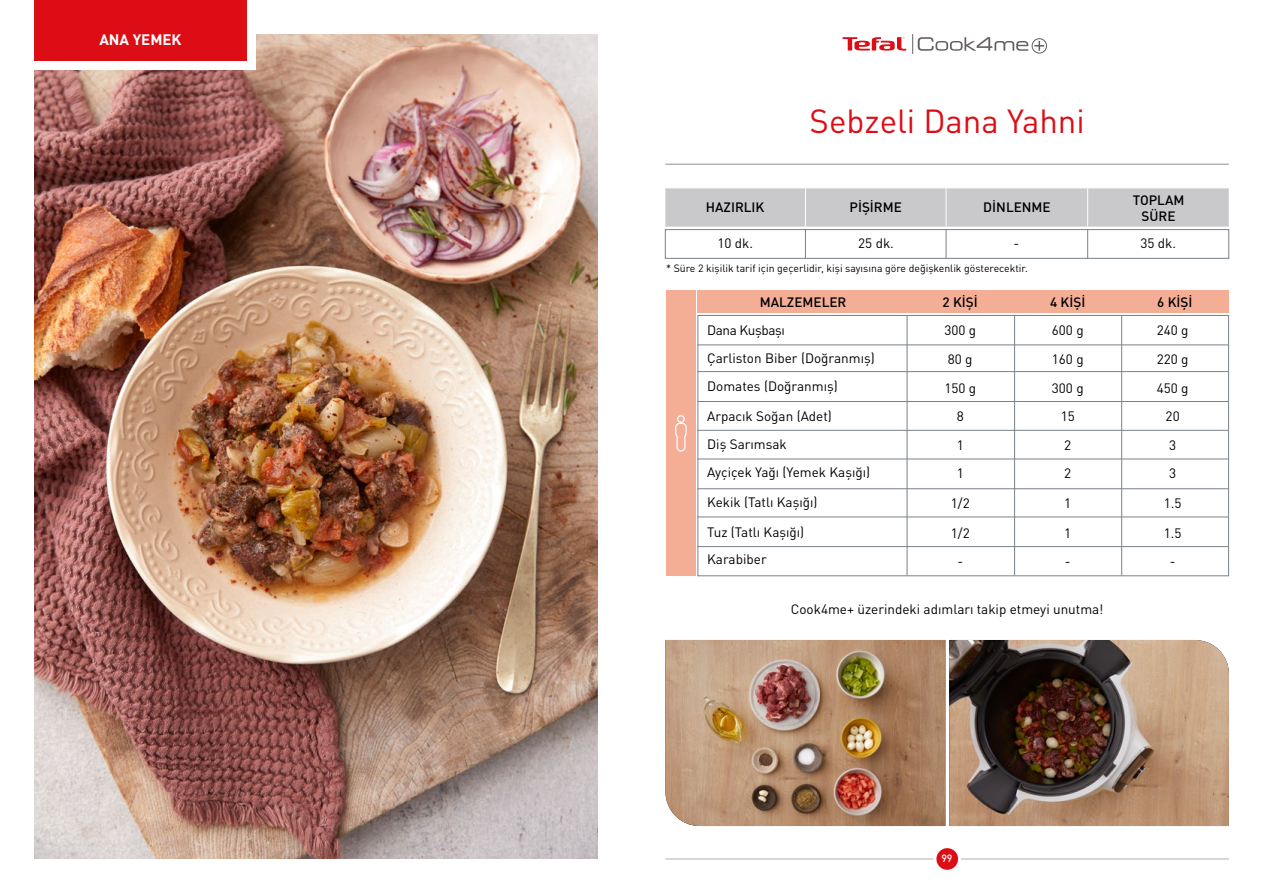
<style>
.page{position:relative;width:1263px;height:893px;background:#fff}
.page>*{position:absolute;margin:0;border:0;box-sizing:border-box;transform-origin:0 0}
.t1{font:33px "DIN Pro";color:#dc0d15}
.t2{font:700 15px "DIN Pro";color:#fff}
.t3{font:13.5px/28.7px "DIN Pro";color:#000;text-align:center}
.t4{font:500 13.5px/16.2px "DIN Pro";color:#000;text-align:center}
.t5{font:13.5px "DIN Pro";letter-spacing:-.03em;color:#000}
.t6{font:10.5px "DIN Pro";color:#000}
.t7{font:500 10.5px "DIN Pro";color:#fff}
</style>
<div class="page">
<hr style="left:665px;top:859px;width:564px;height:1px;background:#b3b2b2">
<div style="left:935px;top:847px;width:24px;height:24px;background:#dc0d15;border-radius:50%"></div>
<div style="left:933px;top:845px;width:28px;height:28px;border:3px solid #fff;border-radius:50%"></div>
<img style="left:34px;top:34px;width:563px;height:825px">
<svg style="left:843px;top:37px;width:63px;height:14px"></svg>
<svg style="left:1034px;top:41px;width:10px;height:10px"></svg>
<div style="left:1032px;top:38px;width:15px;height:15px;border:1px solid #655e5e;border-radius:50%"></div>
<svg style="left:912px;top:34px;width:116px;height:20px"></svg>
<img style="left:665px;top:640px;width:280px;height:186px">
<img style="left:949px;top:640px;width:280px;height:186px">
<div style="left:697px;top:315px;width:532px;height:261px;border:1px solid #7a8288"></div>
<hr style="left:697px;top:345px;width:531px;height:1px;background:#7a8288">
<hr style="left:697px;top:371px;width:531px;height:1px;background:#7a8288">
<hr style="left:697px;top:401px;width:531px;height:1px;background:#7a8288">
<hr style="left:697px;top:430px;width:531px;height:1px;background:#7a8288">
<hr style="left:697px;top:459px;width:531px;height:1px;background:#7a8288">
<hr style="left:697px;top:488px;width:531px;height:1px;background:#7a8288">
<hr style="left:697px;top:517px;width:531px;height:1px;background:#7a8288">
<hr style="left:697px;top:546px;width:531px;height:1px;background:#7a8288">
<hr style="left:665px;top:164px;width:564px;height:1px;background:#b3b2b2">
<div style="left:907px;top:291px;width:322px;height:22px;background:#f3ae95"></div>
<div style="left:697px;top:291px;width:210px;height:22px;background:#f3ae95"></div>
<div style="left:666px;top:291px;width:30px;height:285px;background:#f3ae95"></div>
<div style="left:665px;top:188px;width:564px;height:39px;background:#c9c9cc"></div>
<div style="left:665px;top:229px;width:564px;height:30px;border:1px solid #7a8288"></div>
<hr style="left:805px;top:188px;width:1px;height:39px;background:#fff">
<hr style="left:946px;top:188px;width:1px;height:39px;background:#fff">
<hr style="left:1087px;top:188px;width:1px;height:39px;background:#fff">
<svg style="left:805px;top:230px;width:1px;height:28px"></svg>
<svg style="left:946px;top:230px;width:1px;height:28px"></svg>
<svg style="left:1087px;top:230px;width:1px;height:28px"></svg>
<svg style="left:675px;top:415px;width:12px;height:37px"></svg>
<hr style="left:907px;top:316px;width:1px;height:259px;background:#7a8288">
<hr style="left:1014px;top:316px;width:1px;height:259px;background:#7a8288">
<hr style="left:1121px;top:316px;width:1px;height:259px;background:#7a8288">
<div style="left:34px;top:0;width:221px;height:69px;background:#fff"></div>
<div style="left:34px;top:0;width:213px;height:61px;background:#dc0d15"></div>
<p class="t2" style="left:99px;top:27px;width:84px">ANA YEMEK</p>
<p class="t4" style="left:706px;top:197px;width:60px">HAZIRLIK</p>
<p class="t3" style="left:717px;top:227px;width:37px">10 dk.</p>
<h1 class="t1" style="left:810px;top:95px;width:277px">Sebzeli Dana Yahni</h1>
<p class="t4" style="left:849px;top:197px;width:54px">PİŞİRME</p>
<p class="t3" style="left:858px;top:227px;width:37px">25 dk.</p>
<p class="t4" style="left:983px;top:197px;width:69px">DİNLENME</p>
<p class="t3" style="left:1013px;top:227px;width:7px">-</p>
<p class="t6" style="left:666px;top:260px;width:363px">* Süre 2 kişilik tarif için geçerlidir, kişi sayısına göre değişkenlik gösterecektir.</p>
<p class="t4" style="left:1133px;top:190px;width:53px">TOPLAM<br>SÜRE</p>
<p class="t3" style="left:1140px;top:227px;width:37px">35 dk.</p>
<p class="t4" style="left:760px;top:293px;width:88px">MALZEMELER</p>
<p class="t4" style="left:943px;top:293px;width:37px">2 KİŞİ</p>
<p class="t4" style="left:1050px;top:293px;width:37px">4 KİŞİ</p>
<p class="t4" style="left:1157px;top:293px;width:37px">6 KİŞİ</p>
<p class="t5" style="left:707px;top:319px;width:79px">Dana Kuşbaşı</p>
<p class="t3" style="left:944px;top:314px;width:33px">300 g<br>80 g<br>150 g<br>8<br>1<br>1</p>
<p class="t3" style="left:951px;top:487px;width:20px">1/2</p>
<p class="t3" style="left:951px;top:518px;width:20px;line-height:27.8px">1/2 -</p>
<p class="t3" style="left:707px;top:343px;width:169px;line-height:28px;text-align:left">Çarliston Biber (Doğranmış)<br>Domates (Doğranmış)</p>
<p class="t3" style="left:707px;top:401px;width:164px;line-height:28px;text-align:left">Arpacık Soğan (Adet)<br>Diş Sarımsak<br>Ayçiçek Yağı (Yemek Kaşığı)</p>
<p class="t3" style="left:707px;top:486px;width:112px">Kekik (Tatlı Kaşığı)</p>
<p class="t3" style="left:707px;top:517px;width:99px;line-height:27.8px;text-align:left">Tuz (Tatlı Kaşığı)<br>Karabiber</p>
<p class="t3" style="left:1052px;top:314px;width:33px">600 g<br>160 g<br>300 g<br>15<br>2<br>2</p>
<p class="t3" style="left:1064px;top:487px;width:9px">1</p>
<p class="t3" style="left:1064px;top:518px;width:9px;line-height:27.8px;text-align:left">1 -</p>
<p class="t3" style="left:791px;top:594px;width:314px">Cook4me+ üzerindeki adımları takip etmeyi unutma!</p>
<p class="t3" style="left:1157px;top:314px;width:33px">240 g<br>220 g<br>450 g<br>20<br>3<br>3</p>
<p class="t3" style="left:1164px;top:487px;width:19px">1.5</p>
<p class="t3" style="left:1164px;top:518px;width:19px;line-height:27.8px">1.5 -</p>
<p class="t7" style="left:941px;top:850px;width:13px">99</p>
</div>
